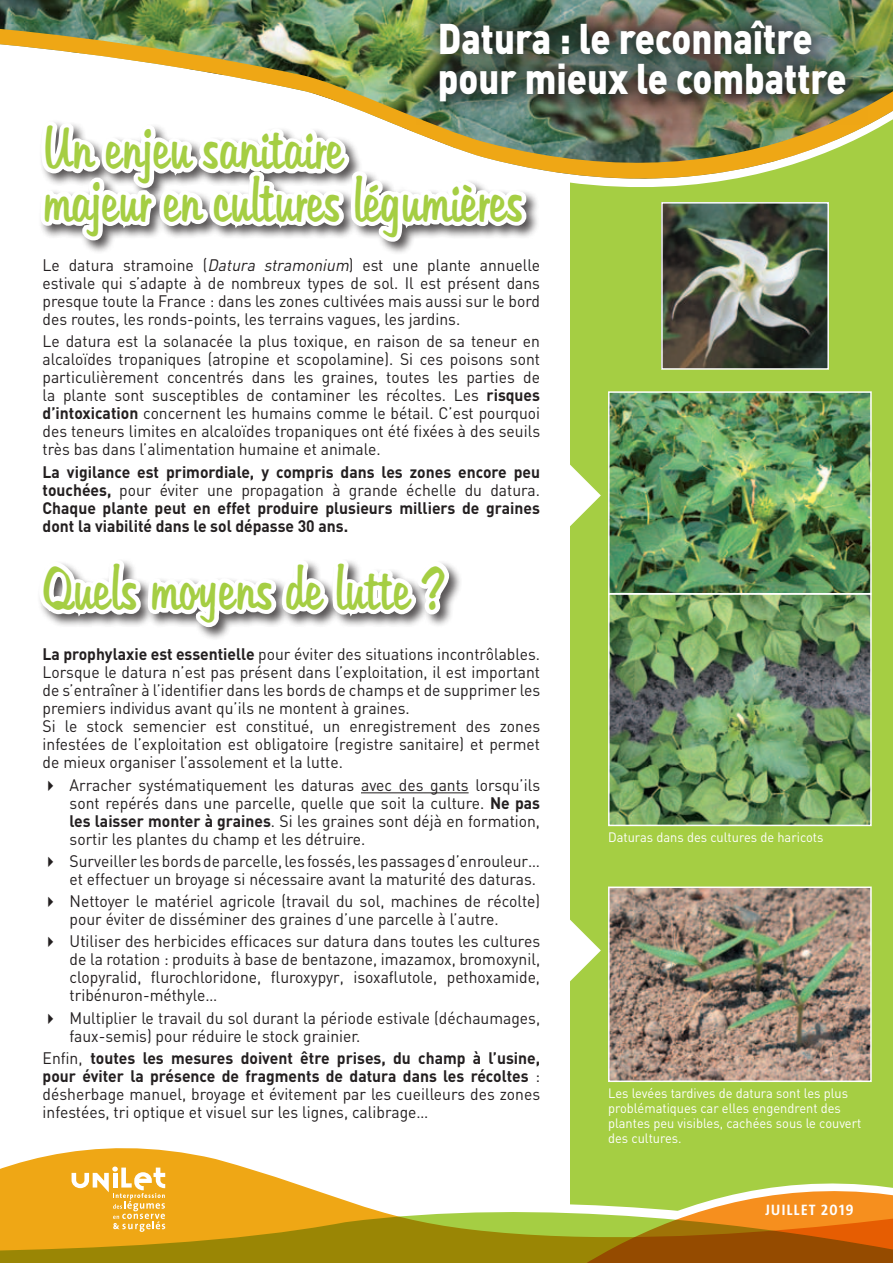
<style>
.page{position:relative;width:893px;height:1263px;background:#fff}
.page>*{position:absolute;margin:0;border:0;box-sizing:border-box;transform-origin:0 0}
.t1{font:58.2px/52.5px "Hudson";color:#a5ce43;scale:.74 1}
.t2{font:900 42.45px/40.3px "DIN";color:#fff;scale:.85 1}
.t3{font:16.5px/18px "DIN";color:#231f20;text-align:justify;scale:.95 1}
.t4{font:700 16.5px/18px "DIN";color:#231f20;text-align:justify;scale:.95 1}
.t5{font:700 15.3px "The Sans Cd OF7";letter-spacing:.08em;color:#fff;scale:1.1 1}
.t6{font:13.5px/15px "DIN";color:#fff;scale:.95 1}
.s1{font-style:italic}
.s2{font-weight:700}
.s3{font-weight:400}
</style>
<div class="page">
<div style="left:570px;top:31px;width:323px;height:1232px;background:#a5ce43"></div>
<svg style="left:0;top:1148px;width:893px;height:115px"></svg>
<svg style="left:72px;top:1166px;width:93px;height:66px;background:#f2ba48"></svg>
<svg style="left:570px;top:919px;width:31px;height:63px"></svg>
<hr style="left:361px;top:792px;width:108px;height:1px;background:#231f20">
<img style="left:611px;top:394px;width:258px;height:429px">
<div style="left:608px;top:391px;width:264px;height:203px;border:2px solid #fff"></div>
<div style="left:608px;top:593px;width:264px;height:233px;border:2px solid #fff"></div>
<img style="left:611px;top:889px;width:258px;height:190px">
<div style="left:608px;top:886px;width:264px;height:196px;border:2px solid #fff"></div>
<svg style="left:40px;top:245px;width:561px;height:394px"></svg>
<img style="left:664px;top:245px;width:162px;height:122px">
<div style="left:661px;top:202px;width:168px;height:168px;border:2px solid #fff"></div>
<svg style="left:50px;top:236px;width:779px;height:9px"></svg>
<img style="left:0;top:0;width:893px;height:27px">
<img style="left:0;top:27px;width:893px;height:209px">
<img style="left:417px;top:0;width:451px;height:125px">
<h2 class="t2" style="left:438px;top:16px;width:482px">Datura : le reconnaître pour mieux le combattre</h2>
<h1 class="t1" style="left:43px;top:124px;width:651px">Un enjeu sanitaire<br>majeur en cultures légumières</h1>
<p class="t3" style="left:43px;top:256px;width:525px">Le datura stramoine (<span class="s1">Datura stramonium</span>) est une plante annuelle estivale qui s’adapte à de nombreux types de sol. Il est présent dans presque toute la France : dans les zones cultivées mais aussi sur le bord des routes, les ronds-points, les terrains vagues, les jardins.</p>
<p class="t3" style="left:43px;top:332px;width:525px">Le datura est la solanacée la plus toxique, en raison de sa teneur en alcaloïdes tropaniques (atropine et scopolamine). Si ces poisons sont particulièrement concentrés dans les graines, toutes les parties de la plante sont susceptibles de contaminer les récoltes. Les <span class="s2">risques d’intoxication</span> concernent les humains comme le bétail. C’est pourquoi des teneurs limites en alcaloïdes tropaniques ont été fixées à des seuils très bas dans l’alimentation humaine et animale.</p>
<p class="t4" style="left:43px;top:462px;width:525px">La vigilance est primordiale, y compris dans les zones encore peu touchées, <span class="s3">pour éviter une propagation à grande échelle du datura.<br></span>Chaque plante peut en effet produire plusieurs milliers de graines dont la viabilité dans le sol dépasse 30 ans.</p>
<h1 class="t1" style="left:43px;top:565px;width:545px">Quels moyens de lutte ?</h1>
<p class="t3" style="left:43px;top:645px;width:525px;text-align:left"><span class="s2">La prophylaxie est essentielle</span> pour éviter des situations incontrôlables.<br>Lorsque le datura n’est pas présent dans l’exploitation, il est important de s’entraîner à l’identifier dans les bords de champs et de supprimer les premiers individus avant qu’ils ne montent à graines.<br>Si le stock semencier est constitué, un enregistrement des zones infestées de l’exploitation est obligatoire (registre sanitaire) et permet de mieux organiser l’assolement et la lutte.</p>
<p class="t3" style="left:70px;top:775px;width:497px">Arracher systématiquement les daturas avec des gants lorsqu’ils sont repérés dans une parcelle, quelle que soit la culture. <span class="s2">Ne pas les laisser monter à graines</span>. Si les graines sont déjà en formation, sortir les plantes du champ et les détruire.</p>
<p class="t3" style="left:70px;top:851px;width:497px">Surveiller les bords de parcelle,les fossés,les passages d’enrouleur… et effectuer un broyage si nécessaire avant la maturité des daturas.</p>
<p class="t3" style="left:70px;top:892px;width:497px">Nettoyer le matériel agricole (travail du sol, machines de récolte) pour éviter de disséminer des graines d’une parcelle à l’autre.</p>
<p class="t3" style="left:70px;top:932px;width:497px">Utiliser des herbicides efficaces sur datura dans toutes les cultures de la rotation : produits à base de bentazone, imazamox, bromoxynil, clopyralid, flurochloridone, fluroxypyr, isoxaflutole, pethoxamide, tribénuron-méthyle…</p>
<p class="t3" style="left:70px;top:1008px;width:497px">Multiplier le travail du sol durant la période estivale (déchaumages, faux-semis) pour réduire le stock grainier.</p>
<p class="t3" style="left:43px;top:1049px;width:525px">Enfin, <span class="s2">toutes les mesures doivent être prises, du champ à l’usine, pour éviter la présence de fragments de datura dans les récoltes</span> : désherbage manuel, broyage et évitement par les cueilleurs des zones infestées, tri optique et visuel sur les lignes, calibrage…</p>
<p class="t6" style="left:608px;top:830px;width:228px">Daturas dans des cultures de haricots</p>
<p class="t6" style="left:608px;top:1086px;width:268px">Les levées tardives de datura sont les plus problématiques car elles engendrent des plantes peu visibles, cachées sous le couvert des cultures.</p>
<p class="t5" style="left:765px;top:1202px;width:82px">JUILLET 2019</p>
</div>
